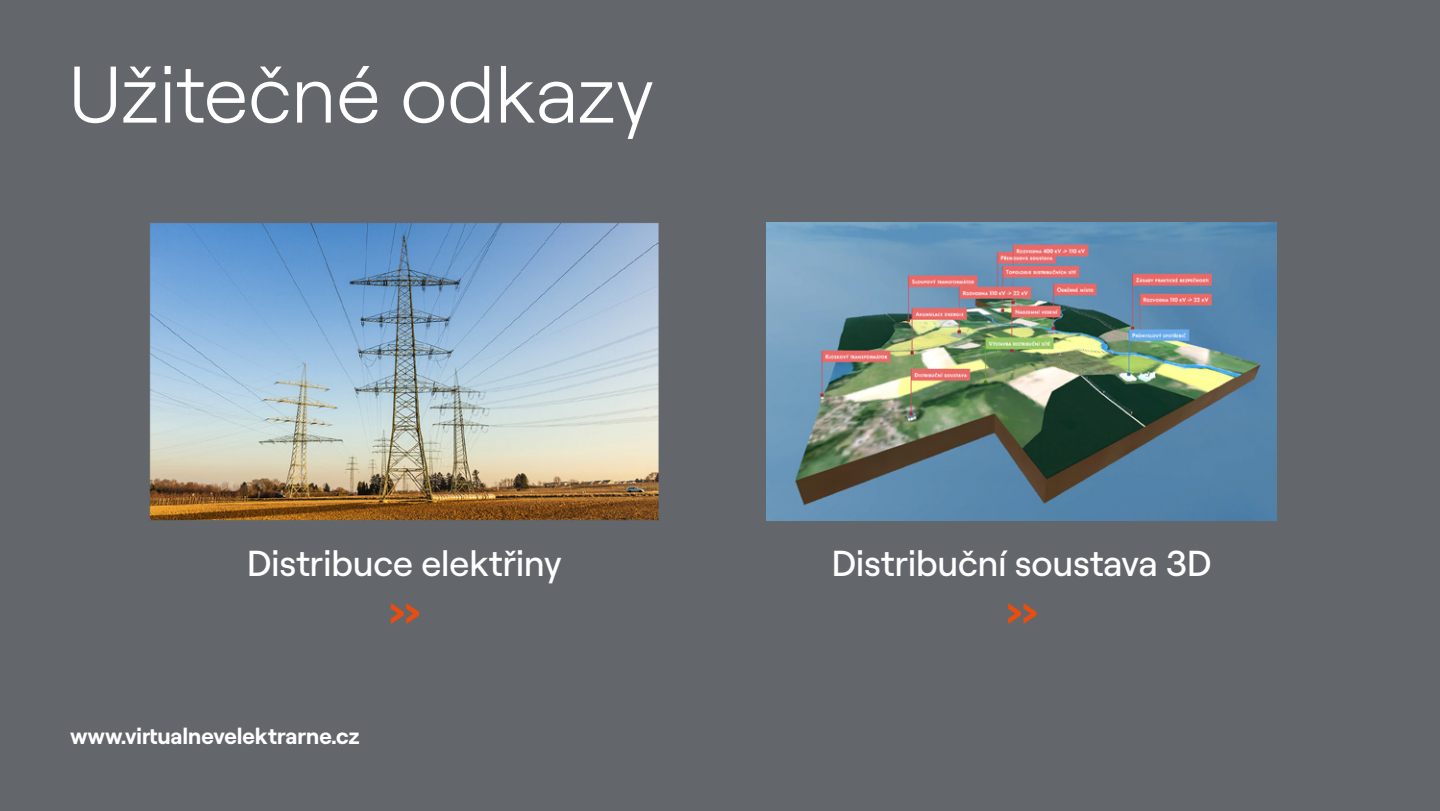
<style>
.page{position:relative;width:1440px;height:811px;background:#63666a}
.page>*{position:absolute;margin:0;border:0;box-sizing:border-box;transform-origin:0 0}
.t1{font:300 80px "Roobert CEZ";color:#fff}
.t2{font:700 40px "Roobert CEZ";color:#e94e0f}
.t3{font:500 36px "Roobert CEZ";color:#fff}
.t4{font:700 22.6px "Roobert CEZ";color:#fff}
</style>
<div class="page">
<img style="left:151px;top:224px;width:507px;height:295px">
<div style="left:149px;top:222px;width:511px;height:299px;border:1px solid #63666a"></div>
<img style="left:767px;top:223px;width:509px;height:297px">
<h1 class="t1" style="left:69px;top:35px;width:586px">Užitečné odkazy</h1>
<p class="t3" style="left:247px;top:536px;width:316px">Distribuce elektřiny</p>
<p class="t3" style="left:832px;top:536px;width:381px">Distribuční soustava 3D</p>
<p class="t2" style="left:389px;top:581px;width:32px">››</p>
<p class="t2" style="left:1006px;top:581px;width:32px">››</p>
<p class="t4" style="left:70px;top:719px;width:291px">www.virtualnevelektrarne.cz</p>
</div>
